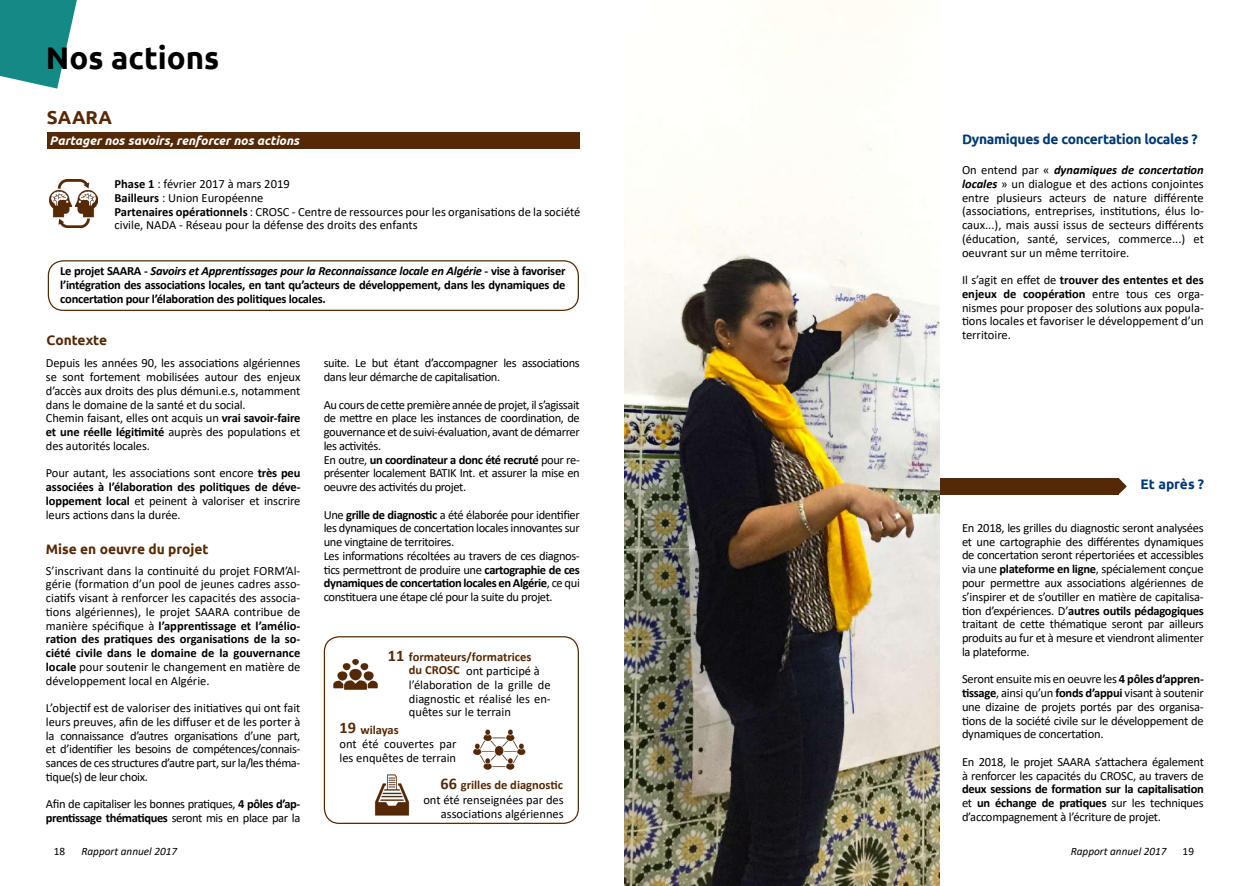
<style>
.page{position:relative;width:1248px;height:886px;background:#fff}
.page>*{position:absolute;margin:0;border:0;box-sizing:border-box;transform-origin:0 0}
.t1{font:700 31.25px "Ubuntu";color:#000}
.t2{font:700 18.75px "Ubuntu";letter-spacing:.015em;color:#552905}
.t3{font:700 16.25px "Calibri";color:#552905}
.t4{font:700 13.75px "Ubuntu";letter-spacing:-.02em;color:#003973}
.t5{font:700 13.75px "Ubuntu";color:#552905}
.t6{font:12.5px/13.8px "Calibri";letter-spacing:-.02em;color:#000;text-align:justify}
.t7{font:700 12.5px/13.8px "Calibri";letter-spacing:-.02em;color:#000;text-align:justify}
.t8{font:12.5px/13.8px "Calibri";color:#000}
.t9{font:italic 700 12.5px "Ubuntu";color:#fff}
.t10{font:700 12.5px/13.8px "Calibri";color:#552905}
.t11{font:italic 11.25px "Calibri";color:#000}
.t12{font:11.25px "Calibri";color:#000}
.s1{font-weight:700}
.s2{font-style:italic}
.s3{font-weight:700;font-size:16.25px;color:#552905}
.s4{font-weight:700;color:#552905}
.s5{font-weight:700;font-style:italic}
.s6{font-weight:400}
</style>
<div class="page">
<img style="left:49px;top:180px;width:49px;height:48px">
<div style="left:47px;top:133px;width:533px;height:16px;background:#552905"></div>
<div style="left:48px;top:260px;width:531px;height:51px;border:1px solid #552905;border-radius:15px"></div>
<div style="left:324px;top:636px;width:255px;height:188px;border:1px solid #552905;border-radius:15px"></div>
<div style="left:843px;top:478px;width:275px;height:16px;background:#552905"></div>
<svg style="left:1118px;top:478px;width:8px;height:16px"></svg>
<svg style="left:0;top:0;width:77px;height:89px"></svg>
<img style="left:624px;top:0;width:315px;height:886px">
<img style="left:333px;top:659px;width:45px;height:31px">
<img style="left:473px;top:729px;width:53px;height:41px">
<img style="left:375px;top:774px;width:35px;height:42px">
<h1 class="t1" style="left:46px;top:39px;width:175px">Nos actions</h1>
<h2 class="t2" style="left:47px;top:106px;width:67px">SAARA</h2>
<p class="t9" style="left:50px;top:133px;width:251px">Partager nos savoirs, renforcer nos actions</p>
<p class="t8" style="left:114px;top:177px;width:467px"><span class="s1">Phase 1</span> : février 2017 à mars 2019<br><span class="s1">Bailleurs</span> : Union Européenne<br><span class="s1">Partenaires opérationnels</span> : CROSC - Centre de ressources pour les organisations de la société civile, NADA - Réseau pour la défense des droits des enfants</p>
<p class="t7" style="left:60px;top:264px;width:507px">Le projet SAARA - <span class="s2">Savoirs et Apprentissages pour la Reconnaissance locale en Algérie</span> - vise à favoriser l’intégration des associations locales, en tant qu’acteurs de développement, dans les dynamiques de concertation pour l’élaboration des politiques locales.</p>
<p class="t5" style="left:47px;top:332px;width:62px">Contexte</p>
<p class="t6" style="left:46px;top:356px;width:256px;text-align:left">Depuis les années 90, les associations algériennes se sont fortement mobilisées autour des enjeux d’accès aux droits des plus démuni.e.s, notamment dans le domaine de la santé et du social.<br>Chemin faisant, elles ont acquis un <span class="s1">vrai savoir-faire et une réelle légitimité</span> auprès des populations et des autorités locales.</p>
<p class="t6" style="left:46px;top:466px;width:256px">Pour autant, les associations sont encore <span class="s1">très peu associées à l’élaboration des politiques de déve&shy;loppement local</span> et peinent à valoriser et inscrire leurs actions dans la durée.</p>
<p class="t5" style="left:46px;top:540px;width:164px">Mise en oeuvre du projet</p>
<p class="t6" style="left:46px;top:563px;width:256px">S’inscrivant dans la continuité du projet FORM’Al&shy;gérie (formation d’un pool de jeunes cadres asso&shy;ciatifs visant à renforcer les capacités des associa&shy;tions algériennes), le projet SAARA contribue de manière spécifique à <span class="s1">l’apprentissage et l’amélio&shy;ration des pratiques des organisations de la so&shy;ciété civile dans le domaine de la gouvernance locale</span> pour soutenir le changement en matière de développement local en Algérie.</p>
<p class="t6" style="left:46px;top:701px;width:256px">L’objectif est de valoriser des initiatives qui ont fait leurs preuves, afin de les diffuser et de les porter à la connaissance d’autres organisations d’une part, et d’identifier les besoins de compétences/connais&shy;sances de ces structures d’autre part, sur la/les théma&shy;tique(s) de leur choix.</p>
<p class="t6" style="left:46px;top:797px;width:256px">Afin de capitaliser les bonnes pratiques, <span class="s1">4 pôles d’ap&shy;prentissage thématiques</span> seront mis en place par la</p>
<p class="t6" style="left:324px;top:356px;width:257px">suite. Le but étant d’accompagner les associations dans leur démarche de capitalisation.</p>
<p class="t6" style="left:324px;top:397px;width:257px;text-align:left">Au cours de cette première année de projet, il s’agissait de mettre en place les instances de coordination, de gouvernance et de suivi-évaluation, avant de démarrer les activités.<br>En outre, <span class="s1">un coordinateur a donc été recruté</span> pour re&shy;présenter localement BATIK Int. et assurer la mise en oeuvre des activités du projet.</p>
<p class="t6" style="left:324px;top:507px;width:257px;text-align:left">Une <span class="s1">grille de diagnostic</span> a été élaborée pour identifier les dynamiques de concertation locales innovantes sur une vingtaine de territoires.<br>Les informations récoltées au travers de ces diagnos&shy;tics permettront de produire une <span class="s1">cartographie de ces dynamiques de concertation locales en Algérie</span>, ce qui constituera une étape clé pour la suite du projet.</p>
<h3 class="t3" style="left:388px;top:644px;width:18px">11</h3>
<p class="t10" style="left:409px;top:649px;width:124px">formateurs/formatrices du CROSC</p>
<p class="t8" style="left:466px;top:664px;width:75px">ont participé à</p>
<p class="t6" style="left:409px;top:677px;width:143px">l’élaboration de la grille de diagnostic et réalisé les en&shy;quêtes sur le terrain</p>
<h3 class="t3" style="left:339px;top:716px;width:18px">19</h3>
<p class="t8" style="left:339px;top:737px;width:118px">ont été couvertes par les enquêtes de terrain</p>
<p class="t10" style="left:360px;top:722px;width:40px">wilayas</p>
<p class="t8" style="left:423px;top:778px;width:142px;line-height:14.2px;text-align:right"><span class="s3">66</span> <span class="s4">grilles de diagnostic </span>ont été renseignées par des associations algériennes</p>
<p class="t4" style="left:961px;top:130px;width:237px">Dynamiques de concertation locales ?</p>
<p class="t6" style="left:961px;top:163px;width:243px">On entend par « <span class="s5">dynamiques de concertation locales</span> » un dialogue et des actions conjointes entre plusieurs acteurs de nature différente (associations, entreprises, institutions, élus lo&shy;caux...), mais aussi issus de secteurs différents (éducation, santé, services, commerce...) et oeuvrant sur un même territoire.</p>
<p class="t6" style="left:961px;top:273px;width:243px">Il s’agit en effet de <span class="s1">trouver des ententes et des enjeux de coopération</span> entre tous ces orga&shy;nismes pour proposer des solutions aux popula&shy;tions locales et favoriser le développement d’un territoire.</p>
<p class="t4" style="left:1140px;top:476px;width:65px">Et après ?</p>
<p class="t6" style="left:961px;top:521px;width:243px">En 2018, les grilles du diagnostic seront analysées et une cartographie des différentes dynamiques de concertation seront répertoriées et accessibles via une <span class="s1">plateforme en ligne</span>, spécialement conçue pour permettre aux associations algériennes de s’inspirer et de s’outiller en matière de capitalisa&shy;tion d’expériences. D’<span class="s1">autres outils pédagogiques </span>traitant de cette thématique seront par ailleurs produits au fur et à mesure et viendront alimenter la plateforme.</p>
<p class="t6" style="left:961px;top:672px;width:243px">Seront ensuite mis en oeuvre les <span class="s1">4 pôles d’appren&shy;tissage</span>, ainsi qu’un <span class="s1">fonds d’appui</span> visant à soutenir une dizaine de projets portés par des organisa&shy;tions de la société civile sur le développement de dynamiques de concertation.</p>
<p class="t6" style="left:961px;top:754px;width:243px">En 2018, le projet SAARA s’attachera également à renforcer les capacités du CROSC, au travers de</p>
<p class="t7" style="left:961px;top:782px;width:243px">deux sessions de formation sur la capitalisation <span class="s6">et</span> un échange de pratiques <span class="s6">sur les techniques d’accompagnement à l’écriture de projet.</span></p>
<p class="t12" style="left:54px;top:844px;width:13px">18</p>
<p class="t11" style="left:81px;top:844px;width:97px">Rapport annuel 2017</p>
<p class="t11" style="left:1070px;top:843px;width:97px">Rapport annuel 2017</p>
<p class="t12" style="left:1182px;top:844px;width:13px">19</p>
</div>
